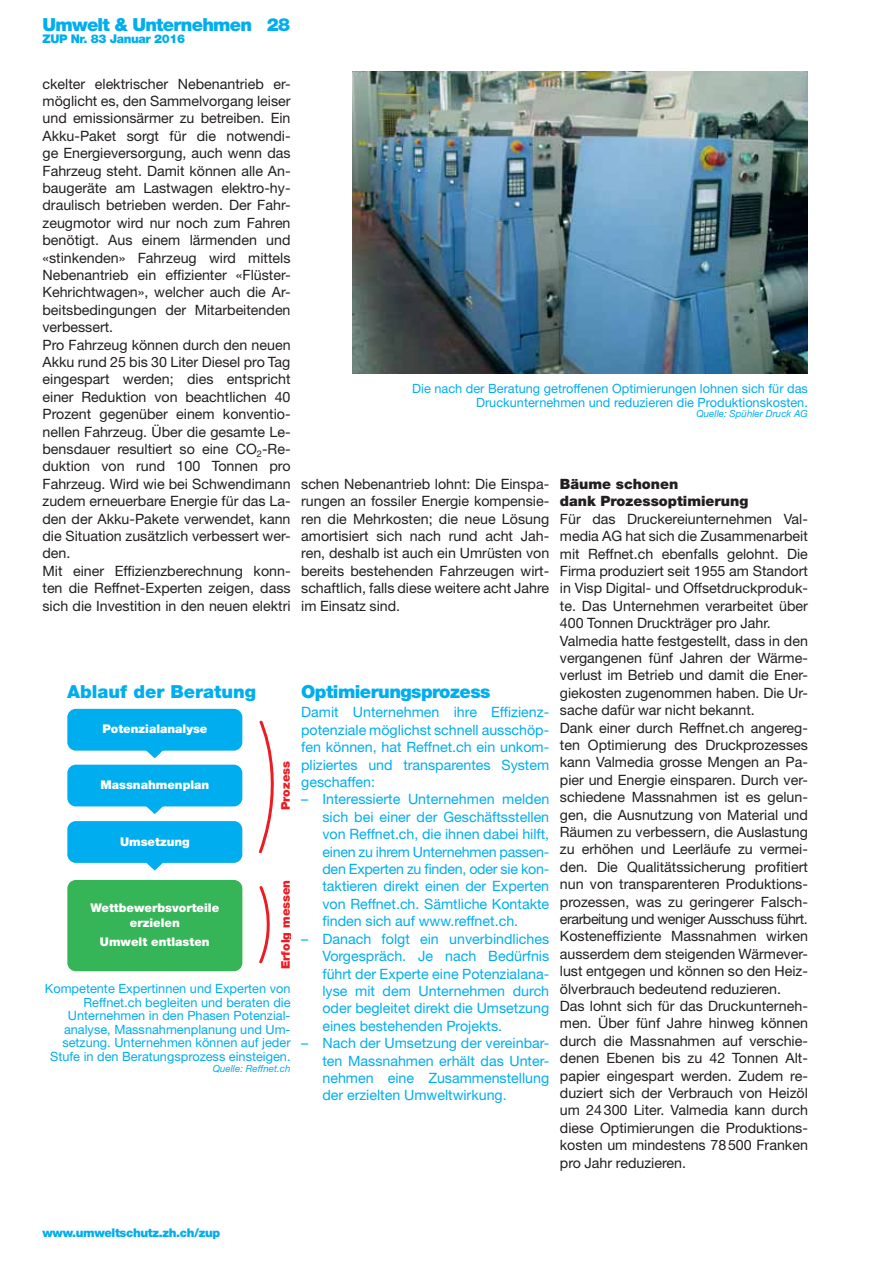
<style>
.page{position:relative;width:893px;height:1263px;background:#fff}
.page>*{position:absolute;margin:0;border:0;box-sizing:border-box;transform-origin:0 0}
.t1{font:900 18px "Helvetica Neue LT Std";letter-spacing:-.03em;color:#00aeef}
.t2{font:900 18px "Helvetica Neue LT Std";color:#00aeef}
.t3{font:14.25px/17.4px "Helvetica Neue LT Std";color:#231f20}
.t4{font:14.25px/17.4px "Helvetica Neue LT Std";color:#00aeef;text-align:justify}
.t5{font:900 14.25px/17.2px "Helvetica Neue LT Std";color:#231f20}
.t6{font:12.75px/13.5px "Helvetica Neue LT Std";color:#00aeef;text-align:right}
.t7{font:900 12px/14.4px "Helvetica Neue LT Std";color:#fff;text-align:center}
.t8{font:900 12px "Helvetica Neue LT Std";letter-spacing:-.03em;color:#00aeef}
.t9{font:900 12px "Helvetica Neue LT Std";color:#ed1c24}
.t10{font:italic 9.75px "Helvetica Neue LT Std";color:#00aeef}
</style>
<div class="page">
<div style="left:67px;top:709px;width:175px;height:42px;background:#00aeef;border-radius:9px"></div>
<svg style="left:144px;top:750px;width:21px;height:8px"></svg>
<div style="left:67px;top:765px;width:175px;height:41px;background:#00aeef;border-radius:9px"></div>
<svg style="left:144px;top:806px;width:21px;height:8px"></svg>
<div style="left:67px;top:821px;width:175px;height:42px;background:#00aeef;border-radius:9px"></div>
<svg style="left:144px;top:862px;width:21px;height:8px"></svg>
<div style="left:67px;top:880px;width:175px;height:91px;background:#35b558;border-radius:9px"></div>
<svg style="left:259px;top:720px;width:15px;height:134px"></svg>
<svg style="left:259px;top:886px;width:11px;height:78px"></svg>
<img style="left:352px;top:71px;width:456px;height:302px">
<p class="t1" style="left:43px;top:18px;width:249px">Umwelt &amp; Unternehmen 28</p>
<p class="t8" style="left:43px;top:35px;width:144px">ZUP Nr. 83 Januar 2016</p>
<p class="t3" style="left:43px;top:75px;width:250px">ckelter elektrischer Nebenantrieb er&shy;möglicht es, den Sammelvorgang leiser und emissionsärmer zu betreiben. Ein Akku-Paket sorgt für die notwendi&shy;ge Energieversorgung, auch wenn das Fahrzeug steht. Damit können alle An&shy;baugeräte am Lastwagen elektro-hy&shy;draulisch betrieben werden. Der Fahr&shy;zeugmotor wird nur noch zum Fahren benötigt. Aus einem lärmenden und «stinkenden» Fahrzeug wird mittels Nebenantrieb ein effizienter «Flüster-Kehrichtwagen», welcher auch die Ar&shy;beitsbedingungen der Mitarbeitenden verbessert.<br>Pro Fahrzeug können durch den neuen Akku rund 25 bis 30 Liter Diesel pro Tag eingespart werden; dies entspricht ei ner Reduktion von beachtlichen 40<br>Prozent gegenüber einem konventio&shy;nellen Fahrzeug. Über die gesamte Le&shy;bensdauer resultiert so eine CO<sub>2</sub>-Re&shy;duktion von rund 100 Tonnen pro Fahrzeug. Wird wie bei Schwendimann zudem erneuerbare Energie für das La&shy;den der Akku-Pakete verwendet, kann die Si tuation zusätzlich verbessert wer&shy;den.<br>Mit einer Effizienzberechnung konn&shy;ten die Reffnet-Experten zeigen, dass sich die Investition in den neuen elektri</p>
<p class="t2" style="left:67px;top:685px;width:190px">Ablauf der Beratung</p>
<p class="t7" style="left:102px;top:723px;width:107px">Potenzialanalyse</p>
<p class="t7" style="left:100px;top:779px;width:110px">Massnahmenplan</p>
<p class="t7" style="left:120px;top:835px;width:71px">Umsetzung</p>
<p class="t7" style="left:90px;top:902px;width:130px">Wettbewerbsvorteile erzielen</p>
<p class="t7" style="left:100px;top:936px;width:111px">Umwelt entlasten</p>
<p class="t9" style="left:281px;top:810px;width:51px;rotate:-90deg">Prozess</p>
<p class="t9" style="left:281px;top:969px;width:91px;rotate:-90deg">Erfolg messen</p>
<p class="t6" style="left:45px;top:982px;width:247px">Kompetente Expertinnen und Experten von Reffnet.ch begleiten und beraten die Unternehmen in den Phasen Potenzial&shy;analyse, Massnahmenplanung und Um&shy;setzung. Unternehmen können auf jeder Stufe in den Beratungsprozess einsteigen.</p>
<p class="t10" style="left:213px;top:1065px;width:79px">Quelle: Reffnet.ch</p>
<p class="t6" style="left:412px;top:382px;width:397px">Die nach der Beratung getroffenen Optimierungen lohnen sich für das<br>Druckunternehmen und reduzieren die Produktionskosten.</p>
<p class="t10" style="left:696px;top:410px;width:113px">Quelle: Spühler Druck AG</p>
<p class="t3" style="left:301px;top:475px;width:250px;text-align:justify">schen Nebenantrieb lohnt: Die Einspa&shy;rungen an fossiler Energie kompensie&shy;ren die Mehrkosten; die neue Lösung amortisiert sich nach rund acht Jah&shy;ren, deshalb ist auch ein Umrüsten von bereits bestehenden Fahrzeugen wirt&shy;schaftlich, falls diese weitere acht Jahre im Einsatz sind.</p>
<p class="t5" style="left:560px;top:477px;width:190px">Bäume schonen<br>dank Prozessoptimierung</p>
<p class="t3" style="left:560px;top:510px;width:250px">Für das Druckereiunternehmen Val&shy;media AG hat sich die Zusammenarbeit mit Reffnet.ch ebenfalls gelohnt. Die Firma produziert seit 1955 am Standort in Visp Digital- und Offsetdruckproduk&shy;te. Das Unternehmen verarbeitet über 400 Tonnen Druckträger pro Jahr.<br>Valmedia hatte festgestellt, dass in den vergangenen fünf Jahren der Wärme&shy;verlust im Betrieb und damit die Ener&shy;giekosten zugenommen haben. Die Ur&shy;sache dafür war nicht bekannt.<br>Dank einer durch Reffnet.ch angereg&shy;ten Optimierung des Druckprozesses kann Valmedia grosse Mengen an Pa&shy;pier und Energie einsparen. Durch ver&shy;schiedene Massnahmen ist es gelun&shy;gen, die Ausnutzung von Material und Räumen zu verbessern, die Auslastung zu erhöhen und Leerläufe zu vermei&shy;den. Die Qualitätssicherung profitiert nun von transparenteren Produktions&shy;prozessen, was zu geringerer Falsch&shy;erarbeitung und weniger Ausschuss führt.<br>Kosteneffiziente Massnahmen wirken ausserdem dem steigenden Wärmever&shy;lust entgegen und können so den Heiz&shy;ölverbrauch bedeutend reduzieren.<br>Das lohnt sich für das Druckunterneh&shy;men. Über fünf Jahre hinweg können durch die Massnahmen auf verschie&shy;denen Ebenen bis zu 42 Tonnen Alt&shy;papier eingespart werden. Zudem re&shy;duziert sich der Verbrauch von Heizöl um 24 300 Liter. Valmedia kann durch diese Optimierungen die Produktions&shy;kosten um mindestens 78 500 Franken pro Jahr reduzieren.</p>
<p class="t1" style="left:301px;top:685px;width:191px">Optimierungsprozess</p>
<p class="t4" style="left:301px;top:703px;width:250px">Damit Unternehmen ihre Effizienz&shy;potenziale möglichst schnell ausschöp&shy;fen können, hat Reffnet.ch ein unkom&shy;pliziertes und transparentes System geschaffen:</p>
<p class="t4" style="left:322px;top:790px;width:228px;text-indent:-21px">– Interessierte Unternehmen melden sich bei einer der Geschäftsstellen von Reffnet.ch, die ihnen dabei hilft, einen zu ihrem Unternehmen passen&shy;den Experten zu finden, oder sie kon&shy;taktieren direkt einen der Experten von Reffnet.ch. Sämtliche Kontakte finden sich auf www.reffnet.ch.</p>
<p class="t4" style="left:322px;top:930px;width:228px;text-indent:-21px">– Danach folgt ein unverbindliches Vorgespräch. Je nach Bedürfnis führt der Experte eine Potenzialana&shy;lyse mit dem Unternehmen durch oder begleitet direkt die Umsetzung eines bestehenden Projekts.</p>
<p class="t4" style="left:322px;top:1034px;width:228px;text-indent:-21px">– Nach der Umsetzung der vereinbar&shy;ten Massnahmen erhält das Unter&shy;nehmen eine Zusammenstellung der erzielten Umweltwirkung.</p>
<p class="t8" style="left:43px;top:1228px;width:179px">www.umweltschutz.zh.ch/zup</p>
</div>
